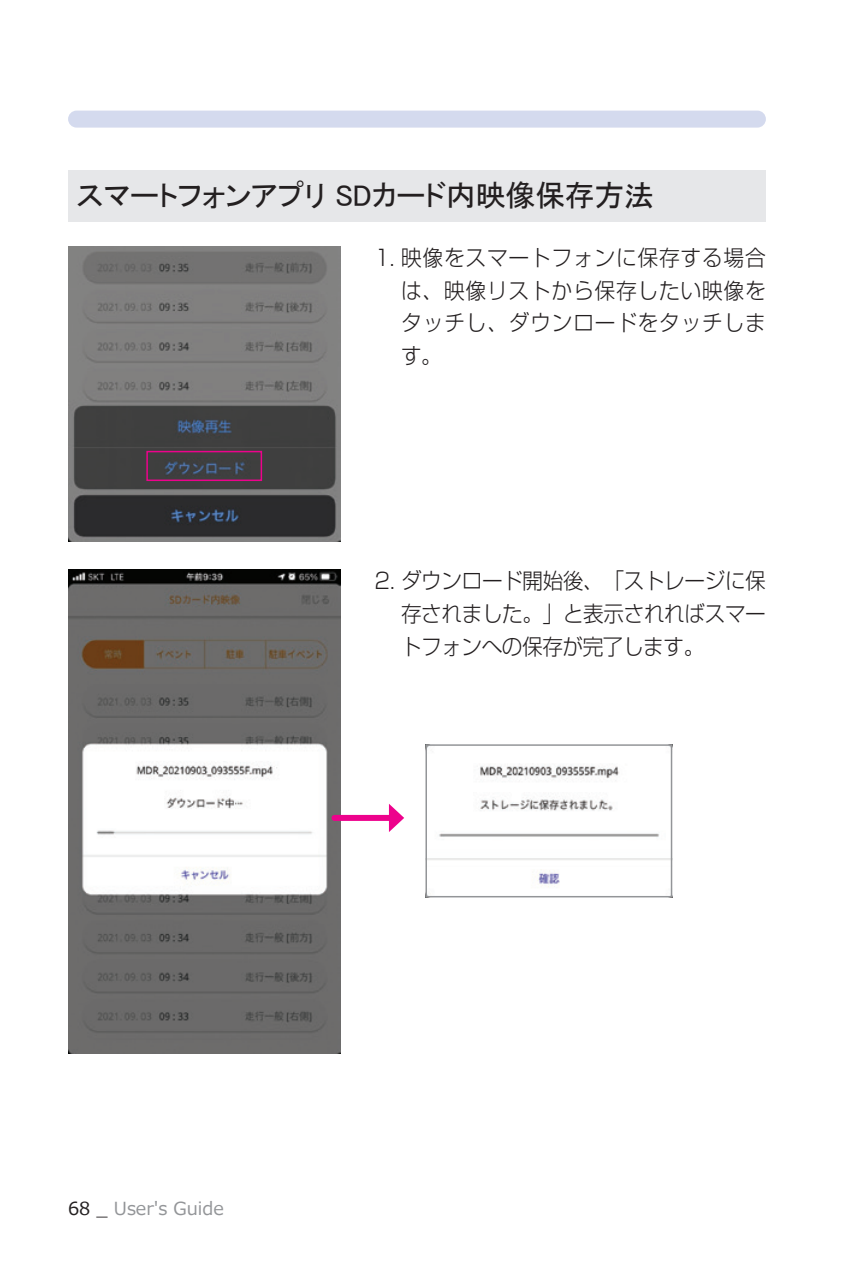
<style>
.page{position:relative;width:851px;height:1276px;background:#fff}
.page>*{position:absolute;margin:0;border:0;box-sizing:border-box;transform-origin:0 0}
.t1{font:30px "MS P Gothic";letter-spacing:-.01em;color:#231f20}
.t2{font:300 21.9px/32.7px "Shin Go Pro";letter-spacing:.01em;color:#231f20;text-align:justify;scale:.94 1}
.t3{font:18px "Meiryo";color:#939598}
.s1{color:#231f20}
</style>
<div class="page">
<div style="left:68px;top:111px;width:697px;height:17px;background:#d4daee;border-radius:9px"></div>
<div style="left:68px;top:170px;width:697px;height:51px;background:#e6e7e9"></div>
<img style="left:68px;top:247px;width:272px;height:294px">
<img style="left:68px;top:570px;width:272px;height:484px">
<img style="left:428px;top:763px;width:241px;height:124px">
<div style="left:425px;top:744px;width:247px;height:153px;border:2px solid #939598"></div>
<div style="left:334px;top:815px;width:58px;height:6px;background:#ed028c"></div>
<svg style="left:389px;top:804px;width:15px;height:28px"></svg>
<svg style="left:146px;top:450px;width:117px;height:32px;background:#533a4e"></svg>
<h1 class="t1" style="left:77px;top:181px;width:579px">スマートフォンアプリ SDカード内映像保存方法</h1>
<p class="t2" style="left:401px;top:239px;width:389px;text-indent:-27px">1. 映像をスマートフォンに保存する場合は、映像リストから保存したい映像をタッチし、ダウンロードをタッチします。</p>
<p class="t2" style="left:401px;top:562px;width:389px;text-indent:-27px">2. ダウンロード開始後、「ストレージに保存されました。」と表示されればスマートフォンへの保存が完了します。</p>
<p class="t3" style="left:68px;top:1196px;width:157px"><span class="s1">68 _</span> User's Guide</p>
</div>
